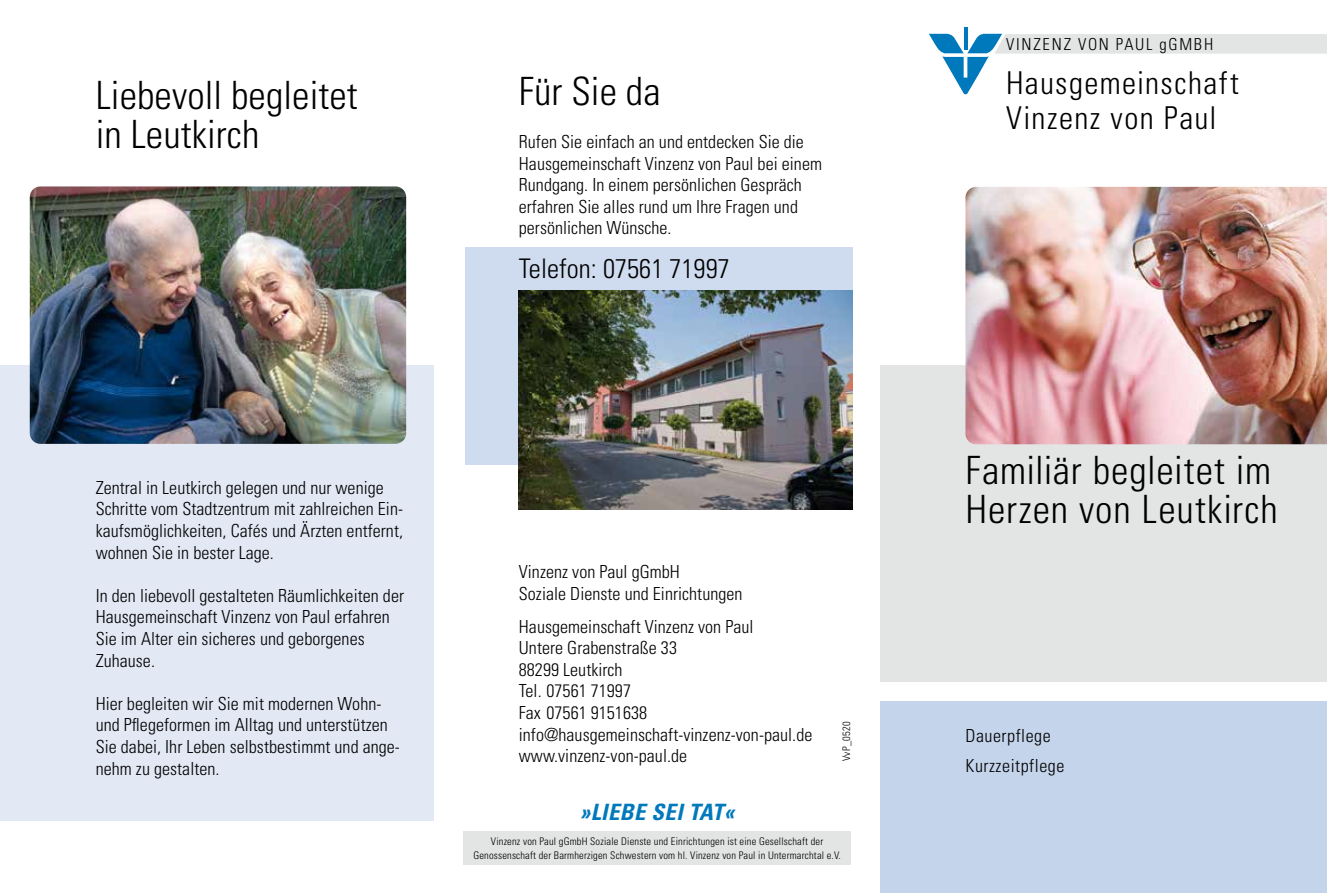
<style>
.page{position:relative;width:1327px;height:893px;background:#fff}
.page>*{position:absolute;margin:0;border:0;box-sizing:border-box;transform-origin:0 0}
.t1{font:300 condensed 39px/39px "Univers LT Std";letter-spacing:.005em;color:#000}
.t2{font:300 condensed 31.5px/34.5px "Univers LT Std";letter-spacing:.045em;color:#000}
.t3{font:300 condensed 27px "Univers LT Std";letter-spacing:.005em;color:#000}
.t4{font:italic 700 condensed 22.5px "Univers LT Std";letter-spacing:.025em;color:#0079bc}
.t5{font:300 condensed 18px/21.6px "Univers LT Std";letter-spacing:.005em;color:#000}
.t6{font:300 condensed 18px/29.2px "Univers LT Std";letter-spacing:.03em;color:#000}
.t7{font:300 condensed 16.5px "Univers LT Std";letter-spacing:.105em;color:#000}
.t8{font:300 condensed 10.5px/13.5px "Univers LT Std";letter-spacing:.015em;color:#000;text-align:center}
</style>
<div class="page">
<div style="left:466px;top:248px;width:387px;height:217px;background:#cfdbee"></div>
<div style="left:0;top:365px;width:434px;height:455px;background:#e2e9f5"></div>
<img style="left:519px;top:290px;width:334px;height:219px">
<div style="left:880px;top:702px;width:447px;height:191px;background:#c4d4eb"></div>
<div style="left:880px;top:365px;width:447px;height:317px;background:#e3e4e4"></div>
<img style="left:30px;top:186px;width:376px;height:258px">
<img style="left:965px;top:187px;width:362px;height:257px">
<svg style="left:964px;top:28px;width:3px;height:6px"></svg>
<svg style="left:929px;top:34px;width:398px;height:60px"></svg>
<div style="left:463px;top:831px;width:387px;height:34px;background:#e3e4e4"></div>
<h1 class="t1" style="left:96px;top:76px;width:263px">Liebevoll begleitet in Leutkirch</h1>
<h1 class="t1" style="left:519px;top:72px;width:143px">Für Sie da</h1>
<p class="t5" style="left:519px;top:131px;width:305px">Rufen Sie einfach an und entdecken Sie die Hausgemeinschaft Vinzenz von Paul bei einem Rundgang. In einem persönlichen Gespräch erfahren Sie alles rund um Ihre Fragen und persönlichen Wünsche.</p>
<h3 class="t3" style="left:519px;top:252px;width:212px">Telefon: 07561 71997</h3>
<p class="t5" style="left:96px;top:477px;width:309px">Zentral in Leutkirch gelegen und nur wenige Schritte vom Stadtzentrum mit zahlreichen Ein&shy;kaufsmöglichkeiten, Cafés und Ärzten entfernt, wohnen Sie in bester Lage.</p>
<p class="t5" style="left:96px;top:585px;width:310px">In den liebevoll gestalteten Räumlichkeiten der Hausgemeinschaft Vinzenz von Paul erfahren Sie im Alter ein sicheres und geborgenes Zuhause.</p>
<p class="t5" style="left:96px;top:693px;width:306px">Hier begleiten wir Sie mit modernen Wohn&shy;und Pflegeformen im Alltag und unterstützen Sie dabei, Ihr Leben selbstbestimmt und ange&shy;nehm zu gestalten.</p>
<p class="t5" style="left:519px;top:561px;width:225px">Vinzenz von Paul gGmbH<br>Soziale Dienste und Einrichtungen</p>
<p class="t5" style="left:519px;top:615px;width:295px">Hausgemeinschaft Vinzenz von Paul<br>Untere Grabenstraße 33<br>88299 Leutkirch<br>Tel. 07561 71997<br>Fax 07561 9151638 info@hausgemeinschaft-vinzenz-von-paul.de www.vinzenz-von-paul.de</p>
<p class="t4" style="left:580px;top:798px;width:155px">»LIEBE SEI TAT«</p>
<p class="t8" style="left:840px;top:761px;width:41px;rotate:-90deg">VvP_0520</p>
<p class="t8" style="left:473px;top:835px;width:369px">Vinzenz von Paul gGmbH Soziale Dienste und Einrichtungen ist eine Gesellschaft der<br>Genossenschaft der Barmherzigen Schwestern vom hl. Vinzenz von Paul in Untermarchtal e.V.</p>
<p class="t7" style="left:1006px;top:34px;width:209px">VINZENZ VON PAUL gGMBH</p>
<h2 class="t2" style="left:1006px;top:66px;width:234px">Hausgemeinschaft<br>Vinzenz von Paul</h2>
<h1 class="t1" style="left:965px;top:451px;width:314px">Familiär begleitet im<br>Herzen von Leutkirch</h1>
<p class="t6" style="left:965px;top:721px;width:100px">Dauerpflege<br>Kurzzeitpflege</p>
</div>
